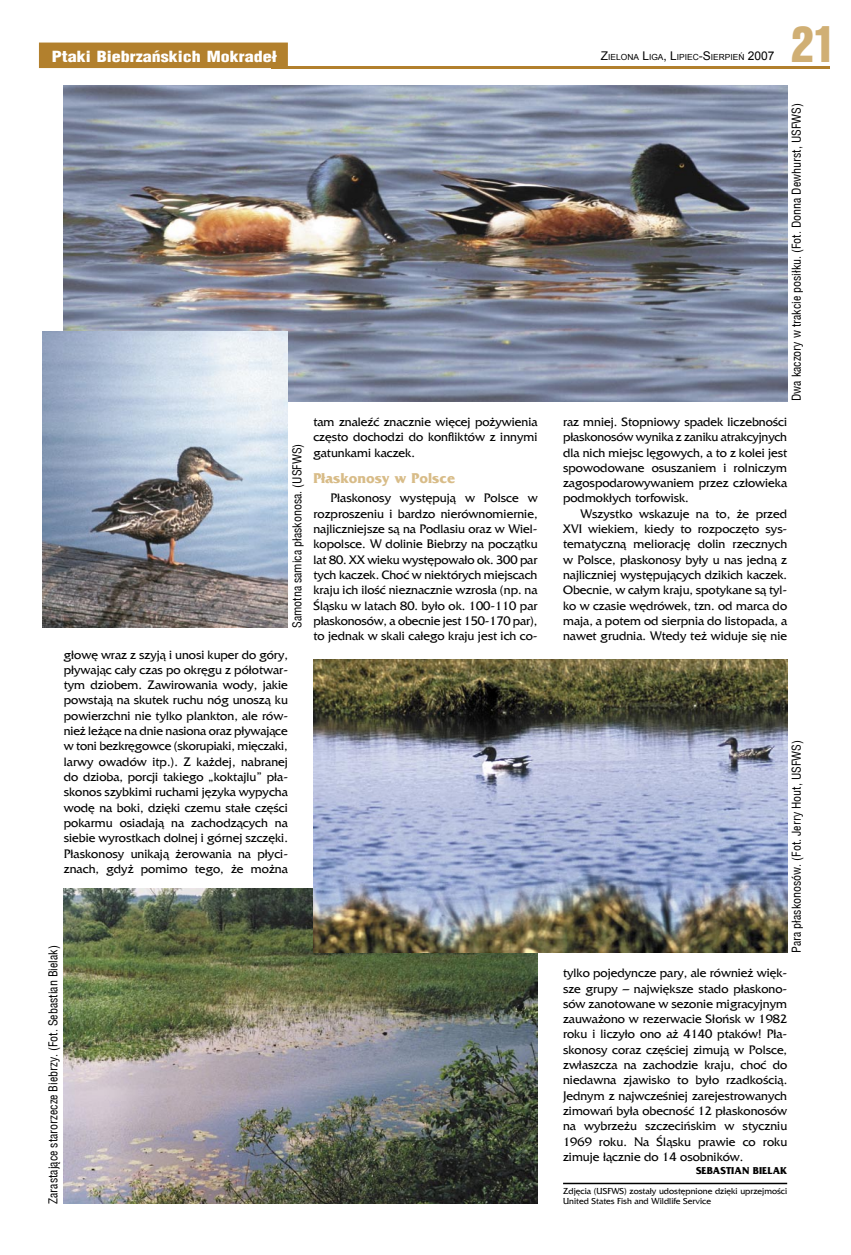
<style>
.page{position:relative;width:851px;height:1255px;background:#fff}
.page>*{position:absolute;margin:0;border:0;box-sizing:border-box;transform-origin:0 0}
.t1{font:45px "Switzerland Inserat";color:#d0af74}
.t2{font:900 15px "Switzerland Cond";color:#fff;scale:1.2 1}
.t3{font:700 15px "France";color:#d8bc88}
.t4{font:12.75px/15.3px "France";color:#000;text-align:justify}
.t5{font:12px "Switzerland Condensed";color:#000}
.t6{font:700 10.5px "France";color:#000}
.t7{font:9px/10.8px "France";color:#000}
.t8{font:8.4px "Arial";color:#000}
.s1{font-size:12px}
</style>
<div class="page">
<div style="left:40px;top:43px;width:247px;height:24px;background:#b2802d"></div>
<div style="left:39px;top:43px;width:249px;height:25px;border:2px solid #b2802d"></div>
<hr style="left:271px;top:66px;width:558px;height:2px;background:#b2802d">
<hr style="left:563px;top:1182px;width:224px;height:2px;background:#000">
<img style="left:64px;top:85px;width:723px;height:316px">
<img style="left:64px;top:888px;width:473px;height:315px">
<img style="left:313px;top:659px;width:474px;height:293px">
<img style="left:42px;top:332px;width:246px;height:295px">
<p class="t2" style="left:52px;top:47px;width:189px">Ptaki Biebrzañskich Mokrade³</p>
<p class="t8" style="left:600px;top:51px;width:175px"><span class="s1">Z</span>IELONA <span class="s1">L</span>IGA<span class="s1">, L</span>IPIEC<span class="s1">-S</span>IERPIEŃ <span class="s1">2007</span></p>
<h1 class="t1" style="left:791px;top:16px;width:46px">21</h1>
<p class="t5" style="left:789px;top:401px;width:299px;rotate:-90deg">Dwa kaczory w trakcie posiłku. (Fot. Donna Dewhurst, USFWS)</p>
<p class="t5" style="left:290px;top:628px;width:186px;rotate:-90deg">Samotna samica płaskonosa. (USFWS)</p>
<p class="t4" style="left:64px;top:646px;width:226px">głowę wraz z szyją i unosi kuper do góry, pływając cały czas po okręgu z półotwar&shy;tym dziobem. Zawirowania wody, jakie powstają na skutek ruchu nóg unoszą ku powierzchni nie tylko plankton, ale rów&shy;nież leżące na dnie nasiona oraz pływające w toni bezkręgowce (skorupiaki, mięczaki, larwy owadów itp.). Z każdej, nabranej do dzioba, porcji takiego „koktajlu” pła&shy;skonos szybkimi ruchami języka wypycha wodę na boki, dzięki czemu stałe części pokarmu osiadają na zachodzących na siebie wyrostkach dolnej i górnej szczęki.<br>Płaskonosy unikają żerowania na płyci&shy;znach, gdyż pomimo tego, że można</p>
<p class="t4" style="left:313px;top:414px;width:225px">tam znaleźć znacznie więcej pożywienia często dochodzi do konfliktów z innymi gatunkami kaczek.</p>
<p class="t3" style="left:313px;top:469px;width:143px">Płaskonosy w Polsce</p>
<p class="t4" style="left:313px;top:490px;width:226px;text-indent:17px">Płaskonosy występują w Polsce w rozproszeniu i bardzo nierównomiernie, najliczniejsze są na Podlasiu oraz w Wiel&shy;kopolsce. W dolinie Biebrzy na początku lat 80. XX wieku występowało ok. 300 par tych kaczek. Choć w niektórych miejscach kraju ich ilość nieznacznie wzrosła (np. na Śląsku w latach 80. było ok. 100-110 par płaskonosów, a obecnie jest 150-170 par), to jednak w skali całego kraju jest ich co-</p>
<p class="t5" style="left:46px;top:1203px;width:260px;rotate:-90deg">Zarastające starorzecze Biebrzy. (Fot. Sebastian Bielak)</p>
<p class="t4" style="left:563px;top:414px;width:226px">raz mniej. Stopniowy spadek liczebności płaskonosów wynika z zaniku atrakcyjnych dla nich miejsc lęgowych, a to z kolei jest spowodowane osuszaniem i rolniczym zagospodarowywaniem przez człowieka podmokłych torfowisk.</p>
<p class="t4" style="left:563px;top:506px;width:226px;text-indent:17px">Wszystko wskazuje na to, że przed XVI wiekiem, kiedy to rozpoczęto sys&shy;tematyczną meliorację dolin rzecznych w Polsce, płaskonosy były u nas jedną z najliczniej występujących dzikich kaczek.<br>Obecnie, w całym kraju, spotykane są tyl&shy;ko w czasie wędrówek, tzn. od marca do maja, a potem od sierpnia do listopada, a nawet grudnia. Wtedy też widuje się nie</p>
<p class="t5" style="left:789px;top:952px;width:214px;rotate:-90deg">Para płaskonosów. (Fot. Jerry Hout, USFWS)</p>
<p class="t4" style="left:563px;top:965px;width:226px">tylko pojedyncze pary, ale również więk&shy;sze grupy – największe stado płaskono&shy;sów zanotowane w sezonie migracyjnym zauważono w rezerwacie Słońsk w 1982 roku i liczyło ono aż 4140 ptaków! Pła&shy;skonosy coraz częściej zimują w Polsce, zwłaszcza na zachodzie kraju, choć do niedawna zjawisko to było rzadkością.<br>Jednym z najwcześniej zarejestrowanych zimowań była obecność 12 płaskonosów na wybrzeżu szczecińskim w styczniu 1969 roku. Na Śląsku prawie co roku zimuje łącznie do 14 osobników.</p>
<p class="t6" style="left:696px;top:1163px;width:92px">SEBASTIAN BIELAK</p>
<p class="t7" style="left:563px;top:1185px;width:225px">Zdjęcia (USFWS) zostały udostępnione dzięki uprzejmości<br>United States Fish and Wildlife Service</p>
</div>
